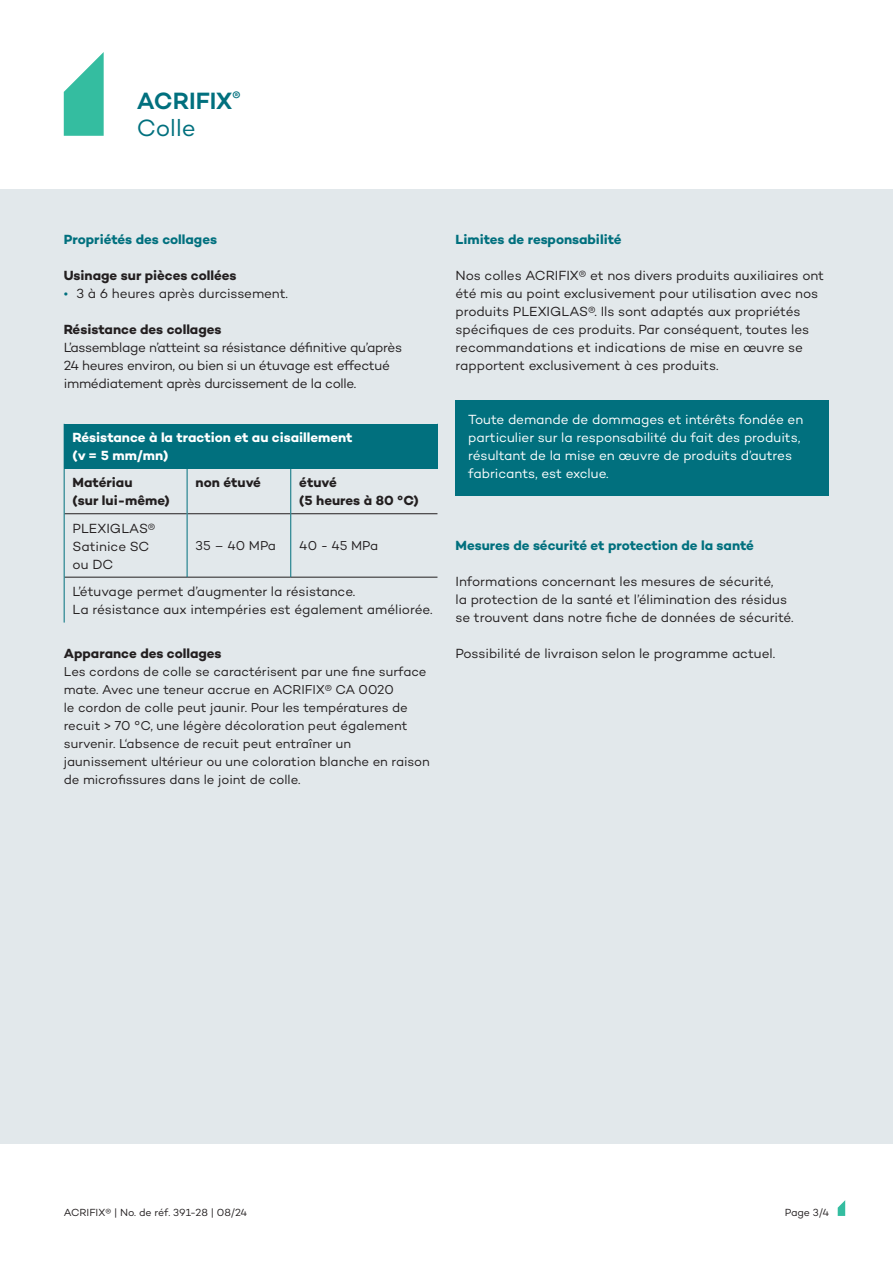
<style>
.page{position:relative;width:893px;height:1263px;background:#fff}
.page>*{position:absolute;margin:0;border:0;box-sizing:border-box;transform-origin:0 0}
.t1{font:600 24px/27px "Campton";color:#01707e}
.Headline_4___Fließtext{font:13.5px/18px "Campton";letter-spacing:-.01em;color:#231f20}
.Headline_4___Fließtext-2{font:13.5px/18px "Campton";letter-spacing:-.005em;color:#fff}
.Fließtext_Tabelle{font:13.5px/18px "Campton";letter-spacing:-.005em;color:#231f20}
.Headline_4___Fließtext-3{font:700 13.5px "Campton";letter-spacing:-.005em;color:#01707e}
.Fließtext_Tabelle-2{font:700 13.5px/18px "Campton";color:#231f20}
.Tabellenkopf{font:700 13.5px/18px "Campton";color:#fff}
.Headline_4___Fließtext-4{font:700 13.5px "Campton";color:#231f20}
.Headline_4___Fließtext-5{font:13.2px/18px "Campton";letter-spacing:-.005em;color:#231f20}
.t2{font:10.5px "Campton";color:#231f20}
.s1{font-weight:400}
.s2{color:#01707e}
.s3{font-weight:700}
</style>
<div class="page">
<div style="left:0;top:190px;width:893px;height:954px;background:#e2e8eb"></div>
<svg style="left:838px;top:1200px;width:7px;height:16px"></svg>
<svg style="left:64px;top:52px;width:40px;height:84px"></svg>
<div style="left:64px;top:424px;width:373px;height:44px;background:#01707e"></div>
<hr style="left:65px;top:513px;width:122px;height:1px;background:#231f20">
<hr style="left:187px;top:513px;width:103px;height:1px;background:#231f20">
<hr style="left:291px;top:513px;width:146px;height:1px;background:#231f20">
<hr style="left:65px;top:577px;width:122px;height:1px;background:#231f20">
<hr style="left:187px;top:577px;width:104px;height:1px;background:#231f20">
<hr style="left:291px;top:577px;width:146px;height:1px;background:#231f20">
<hr style="left:437px;top:424px;width:1px;height:44px;background:#01707e">
<hr style="left:64px;top:468px;width:1px;height:46px;background:#01707e">
<hr style="left:187px;top:468px;width:1px;height:46px;background:#01707e">
<hr style="left:290px;top:468px;width:1px;height:46px;background:#01707e">
<hr style="left:64px;top:514px;width:1px;height:63px;background:#01707e">
<hr style="left:187px;top:514px;width:1px;height:63px;background:#01707e">
<hr style="left:290px;top:514px;width:1px;height:63px;background:#01707e">
<hr style="left:64px;top:577px;width:1px;height:45px;background:#01707e">
<div style="left:455px;top:401px;width:374px;height:95px;background:#01707e"></div>
<h1 class="t1" style="left:137px;top:87px;width:105px">ACRIFIX<sup>®<br></sup><span class="s1">Colle</span></h1>
<p class="Headline_4___Fließtext-3" style="left:64px;top:231px;width:155px">Propriétés des collages</p>
<p class="Headline_4___Fließtext-4" style="left:64px;top:267px;width:174px">Usinage sur pièces collées</p>
<p class="Headline_4___Fließtext" style="left:64px;top:284px;width:226px"><span class="s2">•</span> 3 à 6 heures après durcissement.</p>
<p class="Headline_4___Fließtext" style="left:64px;top:320px;width:340px"><span class="s3">Résistance des collages<br></span>L’assemblage n’atteint sa résistance définitive qu’après 24 heures environ, ou bien si un étuvage est effectué immédiatement après durcissement de la colle.</p>
<p class="Tabellenkopf" style="left:73px;top:428px;width:281px">Résistance à la traction et au cisaillement (v = 5 mm/mn)</p>
<p class="Fließtext_Tabelle-2" style="left:73px;top:473px;width:99px">Matériau<br>(sur lui-même)</p>
<p class="Fließtext_Tabelle-2" style="left:196px;top:473px;width:67px">non étuvé</p>
<p class="Fließtext_Tabelle-2" style="left:299px;top:473px;width:121px">étuvé<br>(5 heures à 80 °C)</p>
<p class="Fließtext_Tabelle" style="left:73px;top:519px;width:84px">PLEXIGLAS®<br>Satinice SC ou DC</p>
<p class="Headline_4___Fließtext-5" style="left:196px;top:536px;width:82px">35 – 40 MPa</p>
<p class="Headline_4___Fließtext-5" style="left:299px;top:536px;width:80px">40 - 45 MPa</p>
<p class="Fließtext_Tabelle" style="left:73px;top:582px;width:361px">L’étuvage permet d’augmenter la résistance.<br>La résistance aux intempéries est également améliorée.</p>
<p class="Headline_4___Fließtext-4" style="left:64px;top:645px;width:159px">Apparance des collages</p>
<p class="Headline_4___Fließtext-5" style="left:64px;top:662px;width:368px">Les cordons de colle se caractérisent par une fine surface mate. Avec une teneur accrue en ACRIFIX® CA 0020<br>le cordon de colle peut jaunir. Pour les températures de recuit &gt; 70 °C, une légère décoloration peut également survenir. L‘absence de recuit peut entraîner un jaunissement ultérieur ou une coloration blanche en raison de microfissures dans le joint de colle.</p>
<p class="Headline_4___Fließtext-3" style="left:455px;top:231px;width:168px">Limites de responsabilité</p>
<p class="Headline_4___Fließtext" style="left:455px;top:266px;width:370px">Nos colles ACRIFIX® et nos divers produits auxiliaires ont été mis au point exclusivement pour utilisation avec nos produits PLEXIGLAS®. Ils sont adaptés aux propriétés spécifiques de ces produits. Par conséquent, toutes les recommandations et indications de mise en œuvre se rapportent exclusivement à ces produits.</p>
<p class="Headline_4___Fließtext-2" style="left:468px;top:410px;width:336px">Toute demande de dommages et intérêts fondée en particulier sur la responsabilité du fait des produits, résultant de la mise en œuvre de produits d’autres fabricants, est exclue.</p>
<p class="Headline_4___Fließtext-3" style="left:455px;top:537px;width:300px">Mesures de sécurité et protection de la santé</p>
<p class="Headline_4___Fließtext" style="left:455px;top:572px;width:340px">Informations concernant les mesures de sécurité,<br>la protection de la santé et l’élimination des résidus se trouvent dans notre fiche de données de sécurité.</p>
<p class="Headline_4___Fließtext" style="left:455px;top:644px;width:321px">Possibilité de livraison selon le programme actuel.</p>
<p class="t2" style="left:64px;top:1206px;width:185px">ACRIFIX® | No. de réf. 391-28 | 08/24</p>
<p class="t2" style="left:785px;top:1206px;width:46px">Page 3/4</p>
</div>
